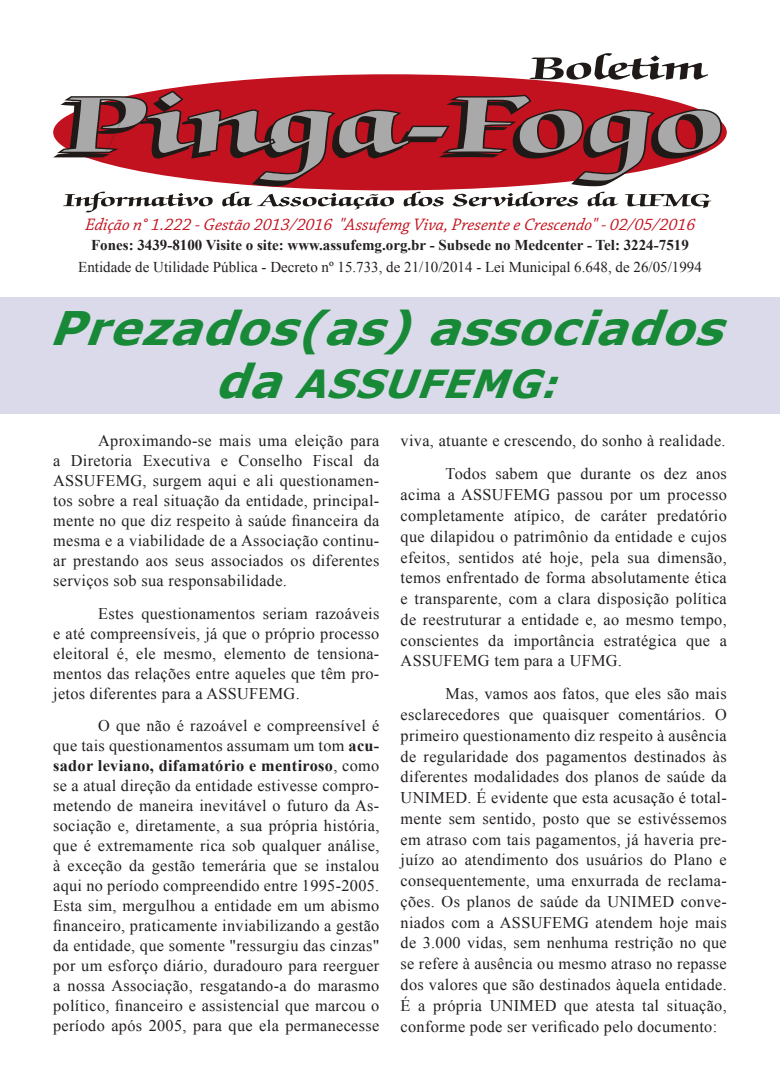
<style>
.page{position:relative;width:780px;height:1088px;background:#fff}
.page>*{position:absolute;margin:0;border:0;box-sizing:border-box;transform-origin:0 0}
.t1{font:italic 700 46.25px "Verdana";color:#188937}
.t2{font:italic 700 38.75px "Verdana";color:#188937}
.t3{font:italic 17.5px "Chaparral Pro";color:#c3121f}
.t4{font:16.25px/20px "Times New Roman";letter-spacing:.02em;color:#231f20;text-align:justify}
.t5{font:15px "Times New Roman";color:#231f20}
.t6{font:700 15px "Times New Roman";color:#231f20}
.s1{font-size:46.25px}
.s2{font-weight:700}
</style>
<div class="page">
<div style="left:0;top:297px;width:780px;height:116px;background:#dadaeb"></div>
<div style="left:53px;top:74px;width:673px;height:116px;background:#c3121f;border-radius:50%"></div>
<svg style="left:529px;top:53px;width:179px;height:27px"></svg>
<svg style="left:63px;top:192px;width:150px;height:20px"></svg>
<svg style="left:222px;top:192px;width:172px;height:17px"></svg>
<svg style="left:403px;top:192px;width:40px;height:14px"></svg>
<svg style="left:452px;top:192px;width:126px;height:14px"></svg>
<svg style="left:587px;top:192px;width:30px;height:14px"></svg>
<svg style="left:625px;top:194px;width:86px;height:14px"></svg>
<svg style="left:53px;top:91px;width:668px;height:95px"></svg>
<p class="t3" style="left:85px;top:215px;width:613px">Edição n° 1.222 - Gestão 2013/2016 "Assufemg Viva, Presente e Crescendo" - 02/05/2016</p>
<p class="t5" style="left:78px;top:257px;width:625px">Entidade de Utilidade Pública - Decreto nº 15.733, de 21/10/2014 - Lei Municipal 6.648, de 26/05/1994</p>
<p class="t6" style="left:91px;top:235px;width:599px">Fones: 3439-8100 Visite o site: www.assufemg.org.br - Subsede no Medcenter - Tel: 3224-7519</p>
<p class="t1" style="left:49px;top:295px;width:697px">Prezados(as)associados</p>
<p class="t2" style="left:214px;top:357px;width:362px"><span class="s1">da</span>ASSUFEMG:</p>
<p class="t4" style="left:53px;top:431px;width:328px;text-indent:45px">Aproximando-se mais uma eleição para a Diretoria Executiva e Conselho Fiscal da ASSUFEMG, surgem aqui e ali questionamen&shy;tos sobre a real situação da entidade, principal&shy;mente no que diz respeito à saúde financeira da mesma e a viabilidade de a Associação continu&shy;ar prestando aos seus associados os diferentes serviços sob sua responsabilidade.</p>
<p class="t4" style="left:53px;top:603px;width:328px;text-indent:45px">Estes questionamentos seriam razoáveis e até compreensíveis, já que o próprio processo eleitoral é, ele mesmo, elemento de tensiona&shy;mentos das relações entre aqueles que têm pro&shy;jetos diferentes para a ASSUFEMG.</p>
<p class="t4" style="left:53px;top:715px;width:328px;text-indent:45px">O que não é razoável e compreensível é que tais questionamentos assumam um tom <span class="s2">acu&shy;sador leviano, difamatório e mentiroso</span>, como se a atual direção da entidade estivesse compro&shy;metendo de maneira inevitável o futuro da As&shy;sociação e, diretamente, a sua própria história, que é extremamente rica sob qualquer análise, à exceção da gestão temerária que se instalou aqui no período compreendido entre 1995-2005.<br>Esta sim, mergulhou a entidade em um abismo financeiro, praticamente inviabilizando a gestão da entidade, que somente "ressurgiu das cinzas" por um esforço diário, duradouro para reerguer a nossa Associação, resgatando-a do marasmo político, financeiro e assistencial que marcou o período após 2005, para que ela permanecesse</p>
<p class="t4" style="left:400px;top:431px;width:326px">viva, atuante e crescendo, do sonho à realidade.</p>
<p class="t4" style="left:400px;top:463px;width:328px;line-height:20.8px;text-indent:45px">Todos sabem que durante os dez anos acima a ASSUFEMG passou por um processo completamente atípico, de caráter predatório que dilapidou o patrimônio da entidade e cujos efeitos, sentidos até hoje, pela sua dimensão, temos enfrentado de forma absolutamente ética e transparente, com a clara disposição política de reestruturar a entidade e, ao mesmo tempo, conscientes da importância estratégica que a ASSUFEMG tem para a UFMG.</p>
<p class="t4" style="left:400px;top:683px;width:328px;line-height:20.8px;text-indent:45px">Mas, vamos aos fatos, que eles são mais esclarecedores que quaisquer comentários. O primeiro questionamento diz respeito à ausência de regularidade dos pagamentos destinados às diferentes modalidades dos planos de saúde da UNIMED. É evidente que esta acusação é total&shy;mente sem sentido, posto que se estivéssemos em atraso com tais pagamentos, já haveria pre&shy;juízo ao atendimento dos usuários do Plano e consequentemente, uma enxurrada de reclama&shy;ções. Os planos de saúde da UNIMED conve&shy;niados com a ASSUFEMG atendem hoje mais de 3.000 vidas, sem nenhuma restrição no que se refere à ausência ou mesmo atraso no repasse dos valores que são destinados àquela entidade.<br>É a própria UNIMED que atesta tal situação, conforme pode ser verificado pelo documento:</p>
</div>
